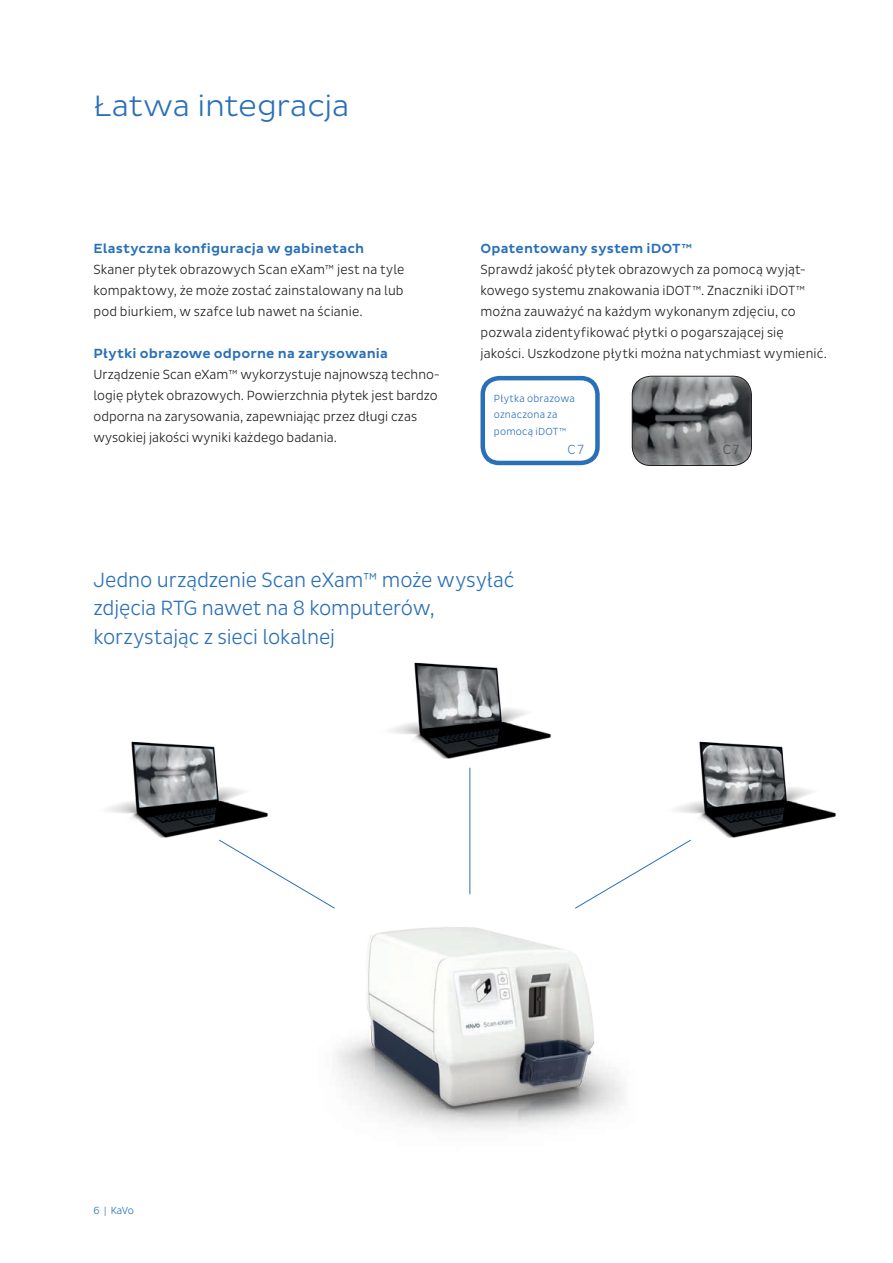
<style>
.page{position:relative;width:893px;height:1263px;background:#fff}
.page>*{position:absolute;margin:0;border:0;box-sizing:border-box;transform-origin:0 0}
.t1{font:300 30px "Pluto Sans";letter-spacing:-.01em;color:#2a70b8}
.t2{font:300 21px/28.5px "Pluto Sans Cond";letter-spacing:-.005em;color:#2a70b8}
.t3{font:300 13.5px/21px "Pluto Sans Cond";color:#231f20}
.t4{font:500 13.5px "Pluto Sans";letter-spacing:.01em;color:#2a70b8}
.t5{font:300 13.5px "Pluto Sans Cond";color:#4b4c4d}
.t6{font:300 13.5px "Pluto Sans Cond";color:#517ec0}
.t7{font:300 10.5px/16.5px "Pluto Sans Cond";letter-spacing:.02em;color:#2a70b8}
</style>
<div class="page">
<hr style="left:892px;top:0;width:1px;height:1263px;background:#172938">
<img style="left:107px;top:741px;width:162px;height:97px">
<img style="left:675px;top:741px;width:162px;height:97px">
<img style="left:390px;top:662px;width:162px;height:97px">
<img style="left:336px;top:873px;width:287px;height:256px">
<img style="left:632px;top:376px;width:119px;height:89px">
<div style="left:632px;top:376px;width:120px;height:90px;border:1px solid #231f20;border-radius:19px"></div>
<svg style="left:219px;top:839px;width:116px;height:70px"></svg>
<svg style="left:574px;top:839px;width:117px;height:70px"></svg>
<hr style="left:470px;top:768px;width:1px;height:126px;background:#2a70b8">
<div style="left:480px;top:376px;width:120px;height:89px;border:4px solid #2a70b8;border-radius:17px"></div>
<h1 class="t1" style="left:93px;top:89px;width:258px">Łatwa integracja</h1>
<p class="t4" style="left:94px;top:241px;width:272px">Elastyczna konfiguracja w gabinetach</p>
<p class="t3" style="left:94px;top:259px;width:312px;text-align:justify">Skaner płytek obrazowych Scan eXam™ jest na tyle kompaktowy, że może zostać zainstalowany na lub pod biurkiem, w szafce lub nawet na ścianie.</p>
<p class="t4" style="left:94px;top:346px;width:296px">Płytki obrazowe odporne na zarysowania</p>
<p class="t3" style="left:94px;top:364px;width:348px">Urządzenie Scan eXam™ wykorzystuje najnowszą techno&shy;logię płytek obrazowych. Powierzchnia płytek jest bardzo odporna na zarysowania, zapewniając przez długi czas wysokiej jakości wyniki każdego badania.</p>
<p class="t4" style="left:480px;top:241px;width:213px">Opatentowany system iDOT™</p>
<p class="t3" style="left:480px;top:259px;width:348px">Sprawdź jakość płytek obrazowych za pomocą wyjąt&shy;kowego systemu znakowania iDOT™. Znaczniki iDOT™ można zauważyć na każdym wykonanym zdjęciu, co pozwala zidentyfikować płytki o pogarszającej się jakości. Uszkodzone płytki można natychmiast wymienić.</p>
<p class="t7" style="left:494px;top:390px;width:82px">Płytka obrazowa oznaczona za pomocą iDOT™</p>
<p class="t6" style="left:568px;top:442px;width:18px">C7</p>
<p class="t5" style="left:723px;top:442px;width:18px">C7</p>
<h2 class="t2" style="left:94px;top:565px;width:422px">Jedno urządzenie Scan eXam™ może wysyłać zdjęcia RTG nawet na 8 komputerów, korzystając z sieci lokalnej</h2>
<p class="t7" style="left:94px;top:1202px;width:42px">6 | KaVo</p>
</div>
